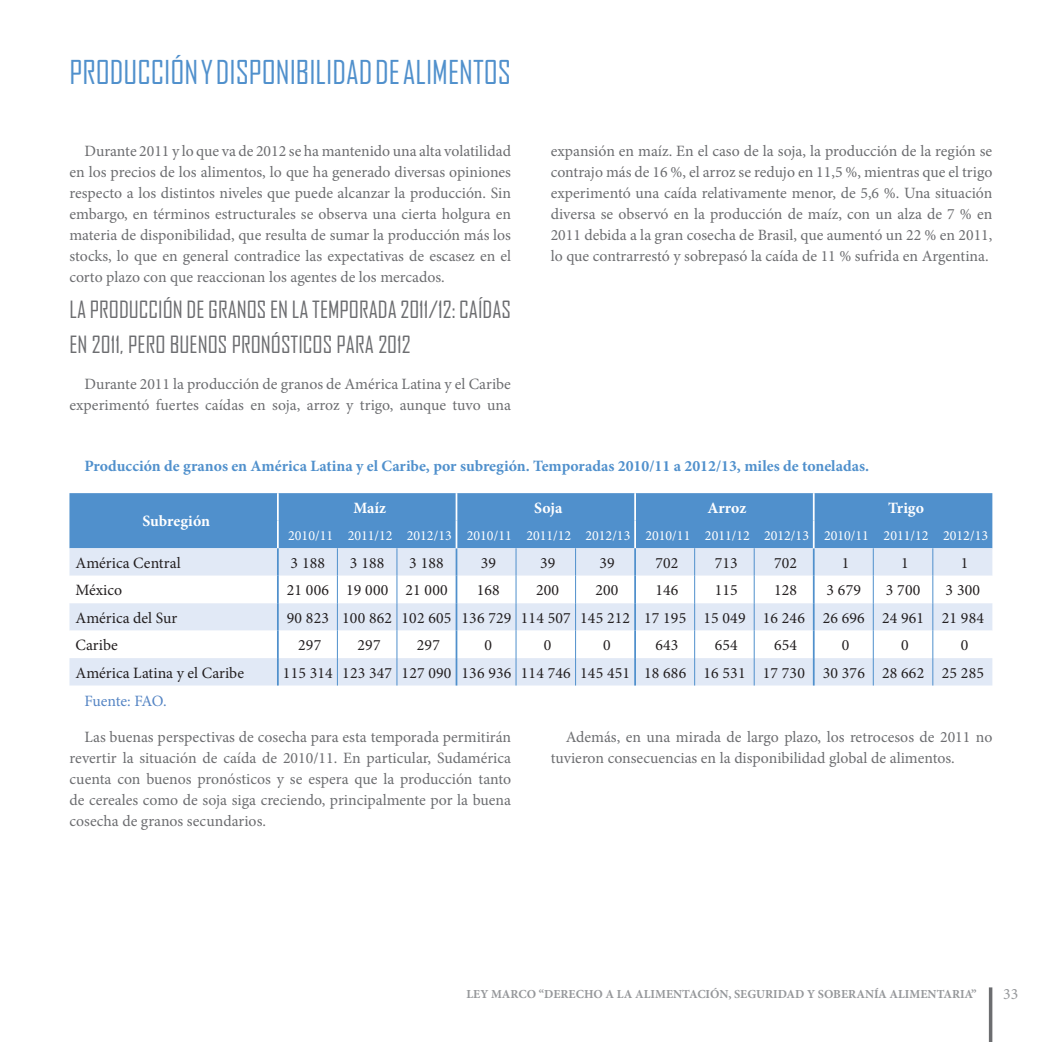
<style>
.page{position:relative;width:1042px;height:1042px;background:#fff}
.page>*{position:absolute;margin:0;border:0;box-sizing:border-box;transform-origin:0 0}
.Título{font:31.5px "Agency FB";color:#5090cc}
.Subtítulo{font:22.75px "Agency FB";color:#6c6d70}
.t1{font:15.75px/21px "Minion Pro";color:#6c6d70;text-align:justify}
.tabla{font:15.75px "Minion Pro";letter-spacing:.01em;color:#231f20}
.Destacado{font:700 15.75px "Minion Pro";color:#5090cc}
.cabecera{font:700 15.75px "Minion Pro";color:#fff}
.t2{font:15.75px "Minion Pro";letter-spacing:-.02em;color:#5585c4}
.t3{font:15.75px "Minion Pro";color:#95979a}
.tabla-2{font:14px "Minion Pro";color:#fff}
.t4{font:700 12.25px "Minion Pro";color:#95979a}
</style>
<div class="page">
<hr style="left:989px;top:987px;width:3px;height:55px;background:#6c6d70">
<div style="left:69px;top:493px;width:923px;height:55px;background:#5090cc"></div>
<div style="left:69px;top:548px;width:923px;height:137px;background:#e1e9f6"></div>
<svg style="left:69px;top:576px;width:923px;height:82px"></svg>
<hr style="left:277px;top:493px;width:2px;height:28px;background:#fff">
<hr style="left:277px;top:521px;width:2px;height:27px;background:#fff">
<hr style="left:634px;top:493px;width:2px;height:28px;background:#fff">
<hr style="left:634px;top:521px;width:2px;height:27px;background:#fff">
<hr style="left:277px;top:548px;width:2px;height:28px;background:#5090cc">
<hr style="left:634px;top:548px;width:2px;height:28px;background:#5090cc">
<hr style="left:277px;top:576px;width:2px;height:27px;background:#5090cc">
<hr style="left:634px;top:576px;width:2px;height:27px;background:#5090cc">
<hr style="left:277px;top:603px;width:2px;height:27px;background:#5090cc">
<hr style="left:634px;top:603px;width:2px;height:27px;background:#5090cc">
<hr style="left:277px;top:630px;width:2px;height:28px;background:#5090cc">
<hr style="left:634px;top:630px;width:2px;height:28px;background:#5090cc">
<hr style="left:277px;top:658px;width:2px;height:27px;background:#5090cc">
<hr style="left:634px;top:658px;width:2px;height:27px;background:#5090cc">
<svg style="left:456px;top:493px;width:1px;height:192px"></svg>
<svg style="left:337px;top:548px;width:1px;height:137px"></svg>
<svg style="left:396px;top:548px;width:1px;height:137px"></svg>
<svg style="left:515px;top:548px;width:1px;height:137px"></svg>
<svg style="left:575px;top:548px;width:1px;height:137px"></svg>
<svg style="left:694px;top:548px;width:1px;height:137px"></svg>
<svg style="left:754px;top:548px;width:1px;height:137px"></svg>
<svg style="left:813px;top:493px;width:1px;height:192px"></svg>
<svg style="left:873px;top:548px;width:1px;height:137px"></svg>
<svg style="left:932px;top:548px;width:1px;height:137px"></svg>
<p class="Título" style="left:69px;top:53px;width:443px">PRODUCCIÓN Y DISPONIBILIDAD DE ALIMENTOS</p>
<p class="t1" style="left:69px;top:140px;width:443px;text-indent:15px">Durante 2011 y lo que va de 2012 se ha mantenido una alta volatilidad en los precios de los alimentos, lo que ha generado diversas opiniones respecto a los distintos niveles que puede alcanzar la producción. Sin embargo, en términos estructurales se observa una cierta holgura en materia de disponibilidad, que resulta de sumar la producción más los stocks, lo que en general contradice las expectativas de escasez en el corto plazo con que reaccionan los agentes de los mercados.</p>
<p class="Subtítulo" style="left:69px;top:295px;width:443px">LA PRODUCCIÓN DE GRANOS EN LA TEMPORADA 2011/12: CAÍDAS</p>
<p class="Subtítulo" style="left:69px;top:331px;width:343px">EN 2011, PERO BUENOS PRONÓSTICOS PARA 2012</p>
<p class="t1" style="left:69px;top:374px;width:443px;text-align:right">Durante 2011 la producción de granos de América Latina y el Caribe experimentó fuertes caídas en soja, arroz y trigo, aunque tuvo una</p>
<p class="t1" style="left:551px;top:140px;width:443px">expansión en maíz. En el caso de la soja, la producción de la región se contrajo más de 16 %, el arroz se redujo en 11,5 %, mientras que el trigo experimentó una caída relativamente menor, de 5,6 %. Una situación diversa se observó en la producción de maíz, con un alza de 7 % en 2011 debida a la gran cosecha de Brasil, que aumentó un 22 % en 2011, lo que contrarrestó y sobrepasó la caída de 11 % sufrida en Argentina.</p>
<p class="Destacado" style="left:84px;top:455px;width:786px">Producción de granos en América Latina y el Caribe, por subregión. Temporadas 2010/11 a 2012/13, miles de toneladas.</p>
<p class="cabecera" style="left:142px;top:510px;width:69px">Subregión</p>
<p class="cabecera" style="left:353px;top:496px;width:34px">Maíz</p>
<p class="cabecera" style="left:534px;top:496px;width:30px">Soja</p>
<p class="cabecera" style="left:707px;top:496px;width:40px">Arroz</p>
<p class="cabecera" style="left:888px;top:496px;width:37px">Trigo</p>
<p class="tabla-2" style="left:288px;top:526px;width:46px">2010/11</p>
<p class="tabla-2" style="left:348px;top:526px;width:46px">2011/12</p>
<p class="tabla-2" style="left:407px;top:526px;width:46px">2012/13</p>
<p class="tabla-2" style="left:467px;top:526px;width:46px">2010/11</p>
<p class="tabla-2" style="left:526px;top:526px;width:46px">2011/12</p>
<p class="tabla-2" style="left:585px;top:526px;width:46px">2012/13</p>
<p class="tabla-2" style="left:645px;top:526px;width:46px">2010/11</p>
<p class="tabla-2" style="left:705px;top:526px;width:46px">2011/12</p>
<p class="tabla-2" style="left:764px;top:526px;width:46px">2012/13</p>
<p class="tabla-2" style="left:824px;top:526px;width:46px">2010/11</p>
<p class="tabla-2" style="left:883px;top:526px;width:46px">2011/12</p>
<p class="tabla-2" style="left:943px;top:526px;width:46px">2012/13</p>
<p class="tabla" style="left:76px;top:552px;width:107px">América Central</p>
<p class="tabla" style="left:291px;top:552px;width:36px">3 188</p>
<p class="tabla" style="left:350px;top:552px;width:36px">3 188</p>
<p class="tabla" style="left:409px;top:552px;width:36px">3 188</p>
<p class="tabla" style="left:481px;top:552px;width:17px">39</p>
<p class="tabla" style="left:540px;top:552px;width:17px">39</p>
<p class="tabla" style="left:599px;top:552px;width:17px">39</p>
<p class="tabla" style="left:655px;top:552px;width:24px">702</p>
<p class="tabla" style="left:715px;top:552px;width:24px">713</p>
<p class="tabla" style="left:774px;top:552px;width:24px">702</p>
<p class="tabla" style="left:842px;top:552px;width:9px">1</p>
<p class="tabla" style="left:901px;top:552px;width:9px">1</p>
<p class="tabla" style="left:961px;top:552px;width:9px">1</p>
<p class="tabla" style="left:76px;top:579px;width:48px">México</p>
<p class="tabla" style="left:287px;top:579px;width:44px">21 006</p>
<p class="tabla" style="left:346px;top:579px;width:44px">19 000</p>
<p class="tabla" style="left:405px;top:579px;width:44px">21 000</p>
<p class="tabla" style="left:477px;top:579px;width:24px">168</p>
<p class="tabla" style="left:536px;top:579px;width:24px">200</p>
<p class="tabla" style="left:595px;top:579px;width:24px">200</p>
<p class="tabla" style="left:655px;top:579px;width:24px">146</p>
<p class="tabla" style="left:715px;top:579px;width:24px">115</p>
<p class="tabla" style="left:774px;top:579px;width:24px">128</p>
<p class="tabla" style="left:826px;top:579px;width:36px">3 679</p>
<p class="tabla" style="left:886px;top:579px;width:36px">3 700</p>
<p class="tabla" style="left:945px;top:579px;width:36px">3 300</p>
<p class="tabla" style="left:76px;top:607px;width:103px">América del Sur</p>
<p class="tabla" style="left:287px;top:607px;width:44px">90 823</p>
<p class="tabla" style="left:342px;top:607px;width:51px">100 862</p>
<p class="tabla" style="left:401px;top:607px;width:51px">102 605</p>
<p class="tabla" style="left:461px;top:607px;width:51px">136 729</p>
<p class="tabla" style="left:521px;top:607px;width:51px">114 507</p>
<p class="tabla" style="left:580px;top:607px;width:51px">145 212</p>
<p class="tabla" style="left:644px;top:607px;width:44px">17 195</p>
<p class="tabla" style="left:703px;top:607px;width:44px">15 049</p>
<p class="tabla" style="left:763px;top:607px;width:44px">16 246</p>
<p class="tabla" style="left:822px;top:607px;width:44px">26 696</p>
<p class="tabla" style="left:882px;top:607px;width:44px">24 961</p>
<p class="tabla" style="left:942px;top:607px;width:44px">21 984</p>
<p class="tabla" style="left:76px;top:634px;width:44px">Caribe</p>
<p class="tabla" style="left:298px;top:634px;width:24px">297</p>
<p class="tabla" style="left:358px;top:634px;width:24px">297</p>
<p class="tabla" style="left:417px;top:634px;width:24px">297</p>
<p class="tabla" style="left:484px;top:634px;width:9px">0</p>
<p class="tabla" style="left:544px;top:634px;width:9px">0</p>
<p class="tabla" style="left:603px;top:634px;width:9px">0</p>
<p class="tabla" style="left:655px;top:634px;width:24px">643</p>
<p class="tabla" style="left:715px;top:634px;width:24px">654</p>
<p class="tabla" style="left:774px;top:634px;width:24px">654</p>
<p class="tabla" style="left:842px;top:634px;width:9px">0</p>
<p class="tabla" style="left:901px;top:634px;width:9px">0</p>
<p class="tabla" style="left:961px;top:634px;width:9px">0</p>
<p class="tabla" style="left:76px;top:662px;width:170px">América Latina y el Caribe</p>
<p class="tabla" style="left:283px;top:662px;width:51px">115 314</p>
<p class="tabla" style="left:342px;top:662px;width:51px">123 347</p>
<p class="tabla" style="left:402px;top:662px;width:51px">127 090</p>
<p class="tabla" style="left:461px;top:662px;width:51px">136 936</p>
<p class="tabla" style="left:521px;top:662px;width:51px">114 746</p>
<p class="tabla" style="left:580px;top:662px;width:51px">145 451</p>
<p class="tabla" style="left:644px;top:662px;width:44px">18 686</p>
<p class="tabla" style="left:703px;top:662px;width:44px">16 531</p>
<p class="tabla" style="left:763px;top:662px;width:44px">17 730</p>
<p class="tabla" style="left:823px;top:662px;width:44px">30 376</p>
<p class="tabla" style="left:882px;top:662px;width:44px">28 662</p>
<p class="tabla" style="left:942px;top:662px;width:44px">25 285</p>
<p class="t2" style="left:84px;top:690px;width:84px">Fuente: FAO.</p>
<p class="t1" style="left:70px;top:726px;width:443px;text-indent:15px">Las buenas perspectivas de cosecha para esta temporada permitirán revertir la situación de caída de 2010/11. En particular, Sudamérica cuenta con buenos pronósticos y se espera que la producción tanto de cereales como de soja siga creciendo, principalmente por la buena cosecha de granos secundarios.</p>
<p class="t1" style="left:551px;top:726px;width:443px;text-indent:15px">Además, en una mirada de largo plazo, los retrocesos de 2011 no tuvieron consecuencias en la disponibilidad global de alimentos.</p>
<p class="t4" style="left:466px;top:985px;width:511px">LEY MARCO “DERECHO A LA ALIMENTACIÓN, SEGURIDAD Y SOBERANÍA ALIMENTARIA”</p>
<p class="t3" style="left:1003px;top:983px;width:17px">33</p>
</div>
